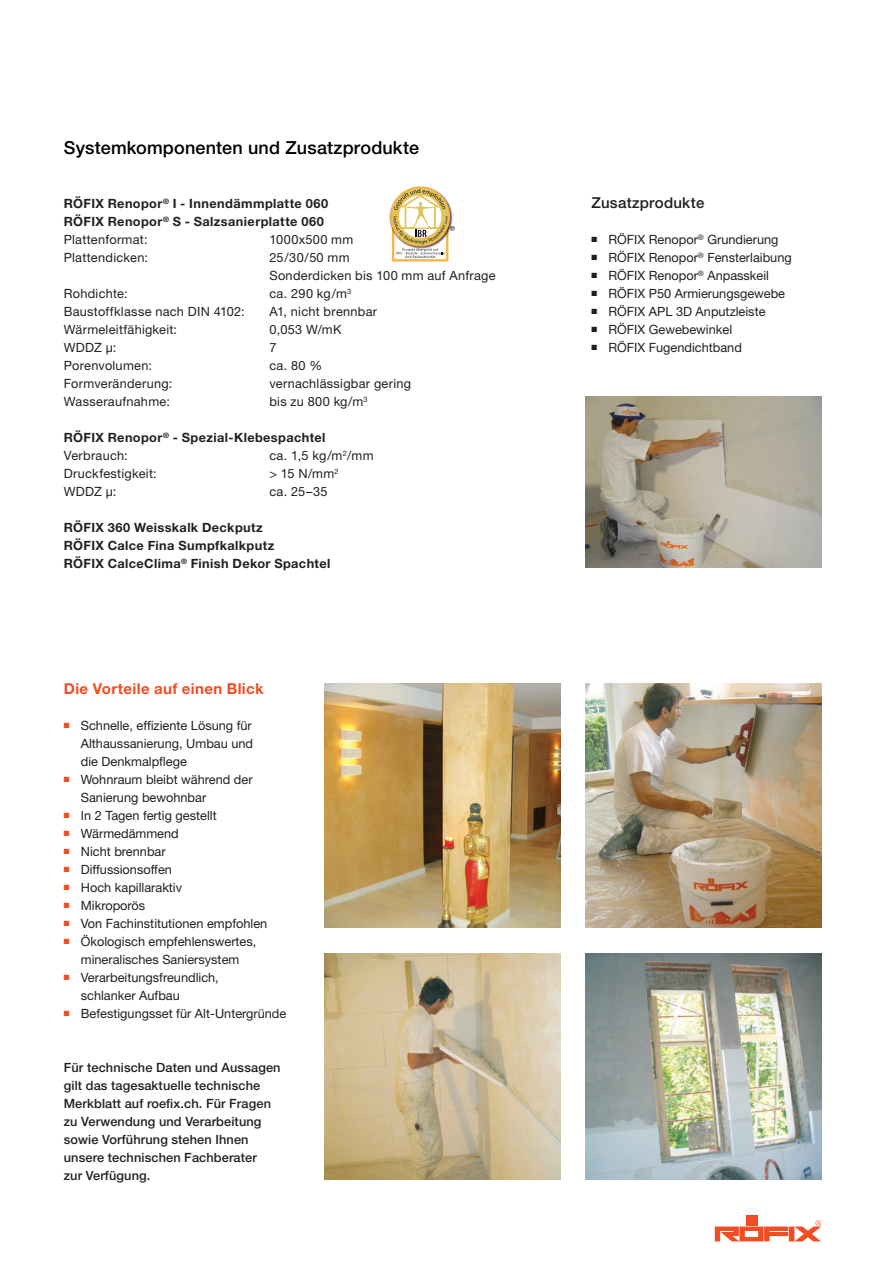
<style>
.page{position:relative;width:885px;height:1263px;background:#fff}
.page>*{position:absolute;margin:0;border:0;box-sizing:border-box;transform-origin:0 0}
.Haupttitel{font:500 18px "Helvetica Neue LT Std";letter-spacing:.01em;color:#000}
.Zwischentitel{font:700 15px "Helvetica Neue LT Std";letter-spacing:.025em;color:#f04d22}
.Zwischentitel-2{font:500 15px "Helvetica Neue LT Std";letter-spacing:.02em;color:#231f20}
.t1{font:300 14.85px "Myriad Pro";color:#231f20}
.Zwischentitel-3{font:12.75px/18px "Helvetica Neue LT Std";color:#231f20}
.Zwischentitel-4{font:12.75px/18px "Helvetica Neue LT Std";letter-spacing:.02em;color:#231f20}
.Zwischentitel-5{font:700 12.75px "Helvetica Neue LT Std";letter-spacing:.03em;color:#231f20}
.Fliesstext{font:500 12.75px/18px "Helvetica Neue LT Std";letter-spacing:.01em;color:#231f20}
.Zwischentitel-6{font:12.75px "Helvetica Neue LT Std";letter-spacing:.025em;color:#231f20}
.s1{color:#f04d22}
</style>
<div class="page">
<div style="left:392px;top:224px;width:56px;height:37px;border:2px solid #fbb240"></div>
<img style="left:389px;top:186px;width:64px;height:63px">
<div style="left:390px;top:187px;width:60px;height:59px;border:2px solid #fbb240;border-radius:50%"></div>
<svg style="left:393px;top:189px;width:54px;height:69px"></svg>
<img style="left:585px;top:396px;width:236px;height:172px">
<img style="left:324px;top:684px;width:236px;height:244px">
<img style="left:324px;top:954px;width:236px;height:226px">
<img style="left:585px;top:684px;width:236px;height:244px">
<img style="left:585px;top:954px;width:236px;height:226px">
<div style="left:751px;top:1215px;width:6px;height:11px;background:#f04d22"></div>
<div style="left:745px;top:1215px;width:6px;height:11px;background:#f04d22"></div>
<svg style="left:714px;top:1220px;width:107px;height:21px"></svg>
<p class="Haupttitel" style="left:64px;top:137px;width:357px">Systemkomponenten und Zusatzprodukte</p>
<p class="Zwischentitel-5" style="left:64px;top:195px;width:266px">RÖFIX Renopor<sup>®</sup> I - Innendämmplatte 060</p>
<p class="Zwischentitel-5" style="left:64px;top:213px;width:261px">RÖFIX Renopor<sup>®</sup> S - Salzsanierplatte 060</p>
<p class="Zwischentitel-4" style="left:64px;top:230px;width:85px">Plattenformat:</p>
<p class="Zwischentitel-6" style="left:269px;top:232px;width:85px">1000x500 mm</p>
<p class="Zwischentitel-4" style="left:64px;top:248px;width:86px">Plattendicken:</p>
<p class="Zwischentitel-4" style="left:269px;top:248px;width:228px">25/30/50 mm<br>Sonderdicken bis 100 mm auf Anfrage</p>
<p class="Zwischentitel-4" style="left:64px;top:284px;width:65px">Rohdichte:</p>
<p class="Zwischentitel-3" style="left:269px;top:284px;width:83px">ca. 290 kg/m<sup>3</sup></p>
<p class="Zwischentitel-6" style="left:64px;top:304px;width:182px">Baustoffklasse nach DIN 4102:</p>
<p class="Zwischentitel-4" style="left:269px;top:302px;width:109px">A1, nicht brennbar</p>
<p class="Zwischentitel-4" style="left:64px;top:320px;width:115px">Wärmeleitfähigkeit:</p>
<p class="Zwischentitel-3" style="left:269px;top:320px;width:74px">0,053 W/mK</p>
<p class="Zwischentitel-3" style="left:64px;top:338px;width:54px">WDDZ μ:</p>
<p class="Zwischentitel-3" style="left:269px;top:338px;width:9px">7</p>
<p class="Zwischentitel-4" style="left:64px;top:356px;width:90px">Porenvolumen:</p>
<p class="Zwischentitel-3" style="left:269px;top:356px;width:54px">ca. 80 %</p>
<p class="Zwischentitel-4" style="left:64px;top:374px;width:110px">Formveränderung:</p>
<p class="Zwischentitel-4" style="left:269px;top:374px;width:143px">vernachlässigbar gering</p>
<p class="Zwischentitel-4" style="left:64px;top:392px;width:108px">Wasseraufnahme:</p>
<p class="Zwischentitel-4" style="left:269px;top:392px;width:100px">bis zu 800 kg/m<sup>3</sup></p>
<p class="Zwischentitel-5" style="left:64px;top:429px;width:263px">RÖFIX Renopor<sup>®</sup> - Spezial-Klebespachtel</p>
<p class="Zwischentitel-6" style="left:64px;top:448px;width:65px">Verbrauch:</p>
<p class="Zwischentitel-3" style="left:269px;top:446px;width:106px">ca. 1,5 kg/m<sup>2</sup>/mm</p>
<p class="Zwischentitel-4" style="left:64px;top:464px;width:94px">Druckfestigkeit:</p>
<p class="Zwischentitel-3" style="left:269px;top:464px;width:71px">&gt; 15 N/mm<sup>2</sup></p>
<p class="Zwischentitel-3" style="left:64px;top:482px;width:54px">WDDZ μ:</p>
<p class="Zwischentitel-3" style="left:269px;top:482px;width:60px">ca. 25–35</p>
<p class="Zwischentitel-5" style="left:64px;top:519px;width:200px">RÖFIX 360 Weisskalk Deckputz</p>
<p class="Zwischentitel-5" style="left:64px;top:537px;width:212px">RÖFIX Calce Fina Sumpfkalkputz</p>
<p class="Zwischentitel-5" style="left:64px;top:555px;width:268px">RÖFIX CalceClima<sup>®</sup> Finish Dekor Spachtel</p>
<p class="t1" style="left:449px;top:223px;width:7px">®</p>
<p class="Zwischentitel" style="left:64px;top:679px;width:201px">Die Vorteile auf einen Blick</p>
<p class="Zwischentitel-3" style="left:81px;top:716px;width:174px;text-align:justify;text-indent:-17px"><span class="s1">■</span> Schnelle, effiziente Lösung für Althaussanierung, Umbau und die Denkmalpflege</p>
<p class="Zwischentitel-3" style="left:81px;top:770px;width:173px;text-indent:-17px"><span class="s1">■</span> Wohnraum bleibt während der<br>Sanierung bewohnbar</p>
<p class="Zwischentitel-3" style="left:64px;top:806px;width:154px"><span class="s1">■</span> In 2 Tagen fertig gestellt</p>
<p class="Zwischentitel-3" style="left:64px;top:824px;width:116px"><span class="s1">■</span> Wärmedämmend</p>
<p class="Zwischentitel-3" style="left:64px;top:842px;width:103px"><span class="s1">■</span> Nicht brennbar</p>
<p class="Zwischentitel-3" style="left:64px;top:860px;width:110px"><span class="s1">■</span> Diffussionsoffen</p>
<p class="Zwischentitel-3" style="left:64px;top:878px;width:120px"><span class="s1">■</span> Hoch kapillaraktiv</p>
<p class="Zwischentitel-3" style="left:64px;top:896px;width:83px"><span class="s1">■</span> Mikroporös</p>
<p class="Zwischentitel-3" style="left:64px;top:914px;width:205px"><span class="s1">■</span> Von Fachinstitutionen empfohlen</p>
<p class="Zwischentitel-3" style="left:64px;top:932px;width:194px;text-align:center"><span class="s1">■</span> Ökologisch empfehlenswertes, mineralisches Saniersystem</p>
<p class="Zwischentitel-3" style="left:81px;top:968px;width:139px;text-indent:-17px"><span class="s1">■</span> Verarbeitungsfreundlich, schlanker Aufbau</p>
<p class="Zwischentitel-3" style="left:64px;top:1004px;width:224px"><span class="s1">■</span> Befestigungsset für Alt-Untergründe</p>
<p class="Fliesstext" style="left:64px;top:1058px;width:218px">Für technische Daten und Aussagen gilt das tagesaktuelle technische</p>
<p class="Fliesstext" style="left:64px;top:1094px;width:209px">Merkblatt auf roefix.ch. Für Fragen</p>
<p class="Fliesstext" style="left:64px;top:1112px;width:199px">zu Verwendung und Verarbeitung</p>
<p class="Fliesstext" style="left:64px;top:1130px;width:186px">sowie Vorführung stehen Ihnen</p>
<p class="Fliesstext" style="left:64px;top:1148px;width:195px">unsere technischen Fachberater</p>
<p class="Fliesstext" style="left:64px;top:1166px;width:88px">zur Verfügung.</p>
<p class="Zwischentitel-2" style="left:591px;top:193px;width:114px">Zusatzprodukte</p>
<p class="Zwischentitel-3" style="left:591px;top:230px;width:189px">■ RÖFIX Renopor<sup>®</sup> Grundierung</p>
<p class="Zwischentitel-3" style="left:591px;top:248px;width:202px">■ RÖFIX Renopor<sup>®</sup> Fensterlaibung</p>
<p class="Zwischentitel-3" style="left:591px;top:266px;width:179px">■ RÖFIX Renopor<sup>®</sup> Anpasskeil</p>
<p class="Zwischentitel-3" style="left:591px;top:284px;width:195px">■ RÖFIX P50 Armierungsgewebe</p>
<p class="Zwischentitel-3" style="left:591px;top:302px;width:176px">■ RÖFIX APL 3D Anputzleiste</p>
<p class="Zwischentitel-3" style="left:591px;top:320px;width:142px">■ RÖFIX Gewebewinkel</p>
<p class="Zwischentitel-3" style="left:591px;top:338px;width:152px">■ RÖFIX Fugendichtband</p>
</div>
